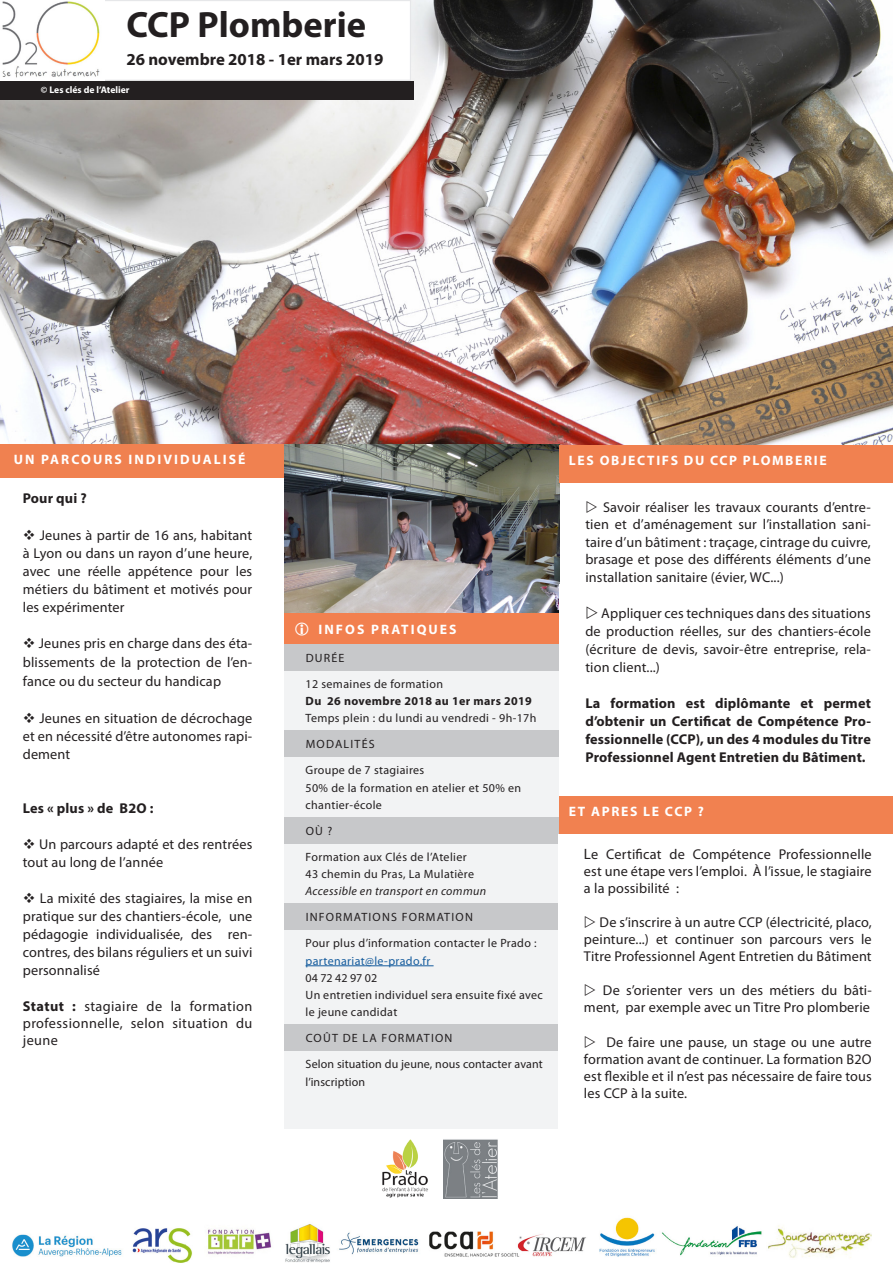
<style>
.page{position:relative;width:893px;height:1263px;background:#fff}
.page>*{position:absolute;margin:0;border:0;box-sizing:border-box;transform-origin:0 0}
.t1{font:700 36.6px "Myriad Pro";color:#231f20}
.t2{font:700 16.8px "Myriad Pro";color:#231f20}
.t3{font:14.25px/18px "Myriad Pro";letter-spacing:.01em;color:#231f20;text-align:justify}
.t4{font:700 14.25px/18px "Myriad Pro";letter-spacing:.01em;color:#231f20;text-align:justify}
.t5{font:700 13.65px "Myriad Pro";letter-spacing:.12em;color:#fff}
.t6{font:700 13.65px "Myriad Pro";letter-spacing:.15em;color:#fff}
.t7{font:12px/17.2px "Myriad Pro";letter-spacing:.03em;color:#231f20}
.t8{font:12px/18px "Myriad Pro";letter-spacing:.01em;color:#231f20}
.t9{font:12px "Myriad Pro";letter-spacing:.1em;color:#231f20}
.t10{font:700 12px "Myriad Pro";letter-spacing:.03em;color:#231f20}
.t11{font:italic 12px "Myriad Pro";letter-spacing:.03em;color:#231f20}
.t12{font:12px "Myriad Pro";letter-spacing:.03em;color:#175d9e}
.t13{font:700 9.6px "Myriad Pro";color:#fff}
.s1{font-weight:700}
.s2{font-size:15px}
</style>
<div class="page">
<img style="left:0;top:0;width:893px;height:445px">
<div style="left:104px;top:1px;width:306px;height:79px;background:#fff"></div>
<div style="left:104px;top:0;width:307px;height:81px;border:1px solid #e6e7e9"></div>
<div style="left:0;top:444px;width:343px;height:34px;background:#f08150"></div>
<div style="left:284px;top:644px;width:276px;height:485px;background:#f2f3f4"></div>
<div style="left:284px;top:644px;width:301px;height:26px;background:#c7c8ca"></div>
<div style="left:284px;top:731px;width:301px;height:26px;background:#c7c8ca"></div>
<div style="left:284px;top:817px;width:301px;height:26px;background:#c7c8ca"></div>
<div style="left:284px;top:904px;width:301px;height:26px;background:#c7c8ca"></div>
<div style="left:284px;top:1025px;width:301px;height:26px;background:#c7c8ca"></div>
<hr style="left:306px;top:965px;width:128px;height:1px;background:#175d9e">
<div style="left:284px;top:611px;width:275px;height:33px;background:#f2804f"></div>
<img style="left:284px;top:445px;width:275px;height:167px">
<div style="left:560px;top:585px;width:61px;height:429px;background:#fff"></div>
<div style="left:559px;top:796px;width:334px;height:37px;background:#f18150"></div>
<div style="left:558px;top:834px;width:335px;height:306px;background:#fff"></div>
<img style="left:443px;top:1139px;width:55px;height:59px">
<img style="left:382px;top:1139px;width:46px;height:59px">
<img style="left:0;top:0;width:104px;height:81px">
<img style="left:12px;top:1217px;width:860px;height:46px">
<div style="left:559px;top:445px;width:334px;height:37px;background:#f18150"></div>
<div style="left:0;top:81px;width:413px;height:18px;background:#231f20"></div>
<h1 class="t1" style="left:126px;top:1px;width:241px">CCP Plomberie</h1>
<p class="t2" style="left:126px;top:48px;width:258px">26 novembre 2018 - 1er mars 2019</p>
<p class="t13" style="left:41px;top:84px;width:90px">© Les clés de l’Atelier</p>
<p class="t6" style="left:14px;top:451px;width:233px">UN PARCOURS INDIVIDUALISÉ</p>
<p class="t4" style="left:23px;top:488px;width:65px">Pour qui ?</p>
<p class="t3" style="left:23px;top:525px;width:231px">❖ Jeunes à partir de 16 ans, habitant à Lyon ou dans un rayon d’une heure, avec une réelle appétence pour les métiers du bâtiment et motivés pour les expérimenter</p>
<p class="t3" style="left:23px;top:634px;width:231px;line-height:18.8px">❖ Jeunes pris en charge dans des éta&shy;blissements de la protection de l’en&shy;fance ou du secteur du handicap</p>
<p class="t3" style="left:23px;top:708px;width:231px">❖ Jeunes en situation de décrochage et en nécessité d’être autonomes rapi&shy;dement</p>
<p class="t4" style="left:23px;top:799px;width:132px">Les « plus » de B2O :</p>
<p class="t3" style="left:23px;top:835px;width:231px">❖ Un parcours adapté et des rentrées tout au long de l’année</p>
<p class="t3" style="left:23px;top:889px;width:231px">❖ La mixité des stagiaires, la mise en pratique sur des chantiers-école, une pédagogie individualisée, des ren&shy;contres, des bilans réguliers et un suivi personnalisé</p>
<p class="t3" style="left:23px;top:997px;width:231px;line-height:17.2px"><span class="s1">Statut :</span> stagiaire de la formation professionnelle, selon situation du jeune</p>
<p class="t6" style="left:319px;top:621px;width:140px">INFOS PRATIQUES</p>
<p class="t7" style="left:306px;top:649px;width:40px">DURÉE</p>
<p class="t7" style="left:306px;top:675px;width:139px">12 semaines de formation</p>
<p class="t10" style="left:306px;top:693px;width:228px">Du 26 novembre 2018 au 1er mars 2019</p>
<p class="t7" style="left:306px;top:710px;width:232px">Temps plein : du lundi au vendredi - 9h-17h</p>
<p class="t9" style="left:306px;top:738px;width:70px">MODALITÉS</p>
<p class="t7" style="left:306px;top:762px;width:217px">Groupe de 7 stagiaires<br>50% de la formation en atelier et 50% en chantier-école</p>
<p class="t7" style="left:306px;top:822px;width:28px">OÙ ?</p>
<p class="t7" style="left:306px;top:848px;width:170px">Formation aux Clés de l’Atelier<br>43 chemin du Pras, La Mulatière</p>
<p class="t11" style="left:306px;top:884px;width:182px">Accessible en transport en commun</p>
<p class="t9" style="left:306px;top:911px;width:169px">INFORMATIONS FORMATION</p>
<p class="t7" style="left:306px;top:935px;width:233px">Pour plus d’information contacter le Prado :</p>
<p class="t12" style="left:306px;top:954px;width:126px">partenariat@le-prado.fr</p>
<p class="t7" style="left:306px;top:969px;width:73px">04 72 42 97 02</p>
<p class="t7" style="left:306px;top:987px;width:239px">Un entretien individuel sera ensuite fixé avec le jeune candidat</p>
<p class="t9" style="left:306px;top:1032px;width:148px">COÛT DE LA FORMATION</p>
<p class="t8" style="left:306px;top:1055px;width:239px">Selon situation du jeune, nous contacter avant l’inscription</p>
<p class="t5" style="left:569px;top:451px;width:259px">LES OBJECTIFS DU CCP PLOMBERIE</p>
<p class="t3" style="left:585px;top:499px;width:287px;line-height:17.4px;text-indent:18px">Savoir réaliser les travaux courants d’entre&shy;tien et d’aménagement sur l’installation sani&shy;taire d’un bâtiment : traçage, cintrage du cuivre, brasage et pose des différents éléments d’une installation sanitaire (évier, WC...)</p>
<p class="t3" style="left:585px;top:604px;width:287px;text-indent:16px">Appliquer ces techniques dans des situations de production réelles, sur des chantiers-école (écriture de devis, savoir-être entreprise, rela&shy;tion client...)</p>
<p class="t4" style="left:585px;top:693px;width:287px">La formation est diplômante et permet d’obtenir un Certificat de Compétence Pro&shy;fessionnelle (CCP), un des 4 modules du Titre Professionnel Agent Entretien du Bâtiment.</p>
<p class="t5" style="left:569px;top:802px;width:136px">ET APRES LE CCP ?</p>
<p class="t3" style="left:584px;top:845px;width:289px;line-height:17.1px"><span class="s2">L</span>e Certificat de Compétence Professionnelle est une étape vers l’emploi. À l’issue, le stagiaire a la possibilité :</p>
<p class="t3" style="left:584px;top:914px;width:289px;line-height:17.1px;text-indent:16px">De s’inscrire à un autre CCP (électricité, placo, peinture...) et continuer son parcours vers le Titre Professionnel Agent Entretien du Bâtiment</p>
<p class="t3" style="left:584px;top:982px;width:289px;line-height:17.1px;text-align:right">De s’orienter vers un des métiers du bâti&shy;ment, par exemple avec un Titre Pro plomberie</p>
<p class="t3" style="left:584px;top:1034px;width:289px;line-height:17.1px;text-indent:22px">De faire une pause, un stage ou une autre formation avant de continuer. La formation B2O est flexible et il n’est pas nécessaire de faire tous les CCP à la suite.</p>
</div>
